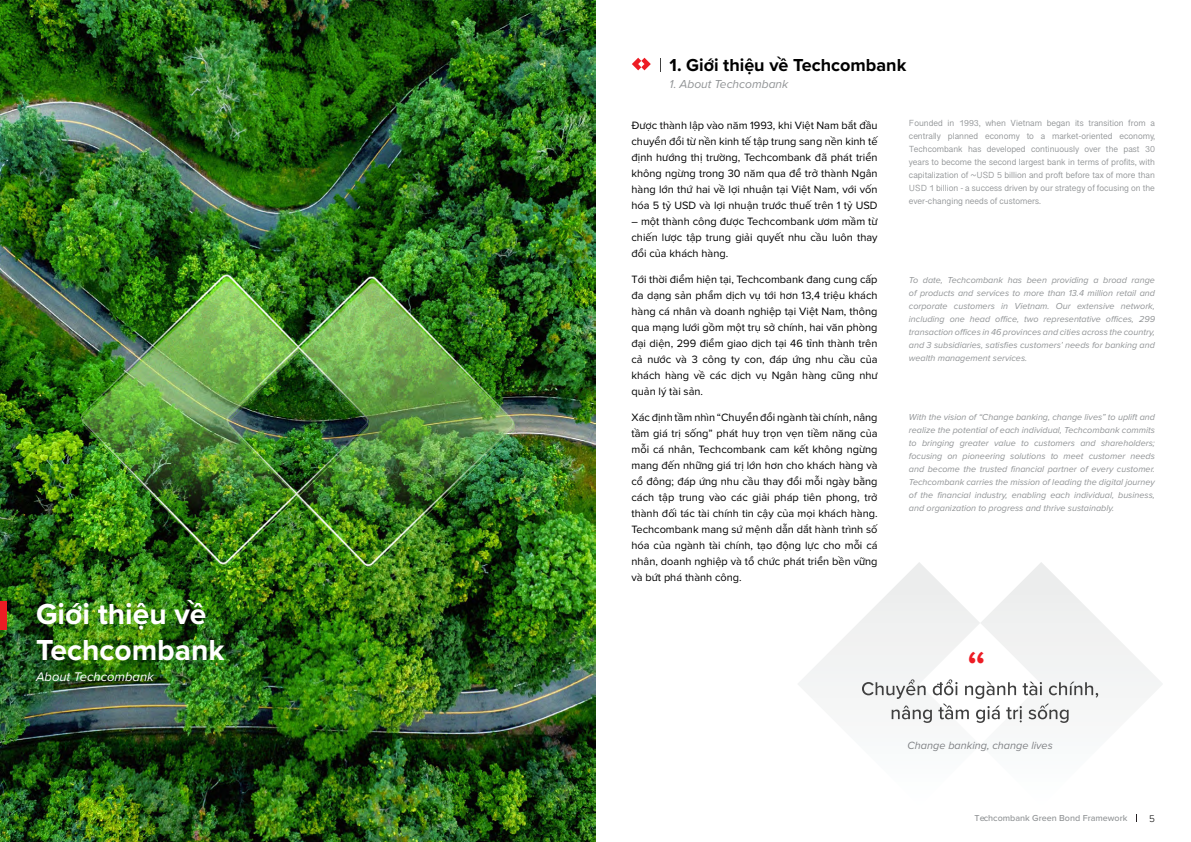
<style>
.page{position:relative;width:1191px;height:842px;background:#fff}
.page>*{position:absolute;margin:0;border:0;box-sizing:border-box;transform-origin:0 0}
.t1{font:500 47.6px "Proxima Nova";color:#ed1c24}
.t2{font:700 30px/36px "Proxima Nova";color:#fff}
.t3{font:700 18px "Proxima Nova";color:#000}
.t4{font:italic 13px "Proxima Nova";color:#fff}
.t5{font:italic 12px "Proxima Nova";color:#919496}
.t6{font:11px/16px "Proxima Nova";color:#000;text-align:justify}
.t7{font:italic 10.9px "Proxima Nova";color:#808285}
.t8{font:300 10px "Proxima Nova";color:#000}
.t9{font:italic 9px/13px "Proxima Nova";color:#919496;text-align:justify}
.t10{font:9px/13px "Devanagari Sangam MN";color:#919496;text-align:justify}
.t11{font:500 9px "Proxima Nova";color:#919496}
</style>
<div class="page">
<svg style="left:632px;top:58px;width:19px;height:12px"></svg>
<svg style="left:660px;top:58px;width:1px;height:13px"></svg>
<img style="left:0;top:1px;width:595px;height:841px">
<div style="left:0;top:601px;width:7px;height:28px;background:#ed1c24"></div>
<svg style="left:981px;top:562px;width:181px;height:136px"></svg>
<svg style="left:798px;top:562px;width:182px;height:136px"></svg>
<svg style="left:862px;top:679px;width:236px;height:44px"></svg>
<h2 class="t2" style="left:36px;top:596px;width:190px">Giới thiệu về<br>Techcombank</h2>
<p class="t4" style="left:36px;top:667px;width:119px">About Techcombank</p>
<h3 class="t3" style="left:669px;top:52px;width:238px">1. Giới thiệu về Techcombank</h3>
<p class="t5" style="left:669px;top:75px;width:120px">1. About Techcombank</p>
<p class="t6" style="left:631px;top:117px;width:248px">Được thành lập vào năm 1993, khi Việt Nam bắt đầu chuyển đổi từ nền kinh tế tập trung sang nền kinh tế định hướng thị trường, Techcombank đã phát triển không ngừng trong 30 năm qua để trở thành Ngân hàng lớn thứ hai về lợi nhuận tại Việt Nam, với vốn hóa 5 tỷ USD và lợi nhuận trước thuế trên 1 tỷ USD</p>
<p class="t6" style="left:631px;top:213px;width:248px">– một thành công được Techcombank ươm mầm từ chiến lược tập trung giải quyết nhu cầu luôn thay đổi của khách hàng.</p>
<p class="t6" style="left:631px;top:271px;width:248px">Tới thời điểm hiện tại, Techcombank đang cung cấp đa dạng sản phẩm dịch vụ tới hơn 13,4 triệu khách hàng cá nhân và doanh nghiệp tại Việt Nam, thông qua mạng lưới gồm một trụ sở chính, hai văn phòng đại diện, 299 điểm giao dịch tại 46 tỉnh thành trên cả nước và 3 công ty con, đáp ứng nhu cầu của khách hàng về các dịch vụ Ngân hàng cũng như quản lý tài sản.</p>
<p class="t6" style="left:631px;top:409px;width:248px">Xác định tầm nhìn “Chuyển đổi ngành tài chính, nâng tầm giá trị sống” phát huy trọn vẹn tiềm năng của mỗi cá nhân, Techcombank cam kết không ngừng mang đến những giá trị lớn hơn cho khách hàng và cổ đông; đáp ứng nhu cầu thay đổi mỗi ngày bằng cách tập trung vào các giải pháp tiên phong, trở thành đối tác tài chính tin cậy của mọi khách hàng.<br>Techcombank mang sứ mệnh dẫn dắt hành trình số hóa của ngành tài chính, tạo động lực cho mỗi cá nhân, doanh nghiệp và tổ chức phát triển bền vững và bứt phá thành công.</p>
<p class="t10" style="left:909px;top:117px;width:247px">Founded in 1993, when Vietnam began its transition from a centrally planned economy to a market-oriented economy, Techcombank has developed continuously over the past 30 years to become the second largest bank in terms of profits, with capitalization of ~USD 5 billion and proft before tax of more than USD 1 billion - a success driven by our strategy of focusing on the ever-changing needs of customers.</p>
<p class="t9" style="left:909px;top:273px;width:248px">To date, Techcombank has been providing a broad range of products and services to more than 13.4 million retail and corporate customers in Vietnam. Our extensive network, including one head office, two representative offices, 299 transaction offices in 46 provinces and cities across the country, and 3 subsidiaries, satisfies customers’ needs for banking and wealth management services.</p>
<p class="t9" style="left:909px;top:410px;width:248px">With the vision of “Change banking, change lives” to uplift and realize the potential of each individual, Techcombank commits to bringing greater value to customers and shareholders; focusing on pioneering solutions to meet customer needs and become the trusted financial partner of every customer.<br>Techcombank carries the mission of leading the digital journey of the financial industry, enabling each individual, business, and organization to progress and thrive sustainably.</p>
<h1 class="t1" style="left:966px;top:633px;width:21px">“</h1>
<p class="t7" style="left:907px;top:737px;width:147px">Change banking, change lives</p>
<p class="t11" style="left:974px;top:811px;width:154px">Techcombank Green Bond Framework</p>
<p class="t8" style="left:1149px;top:811px;width:7px">5</p>
</div>
